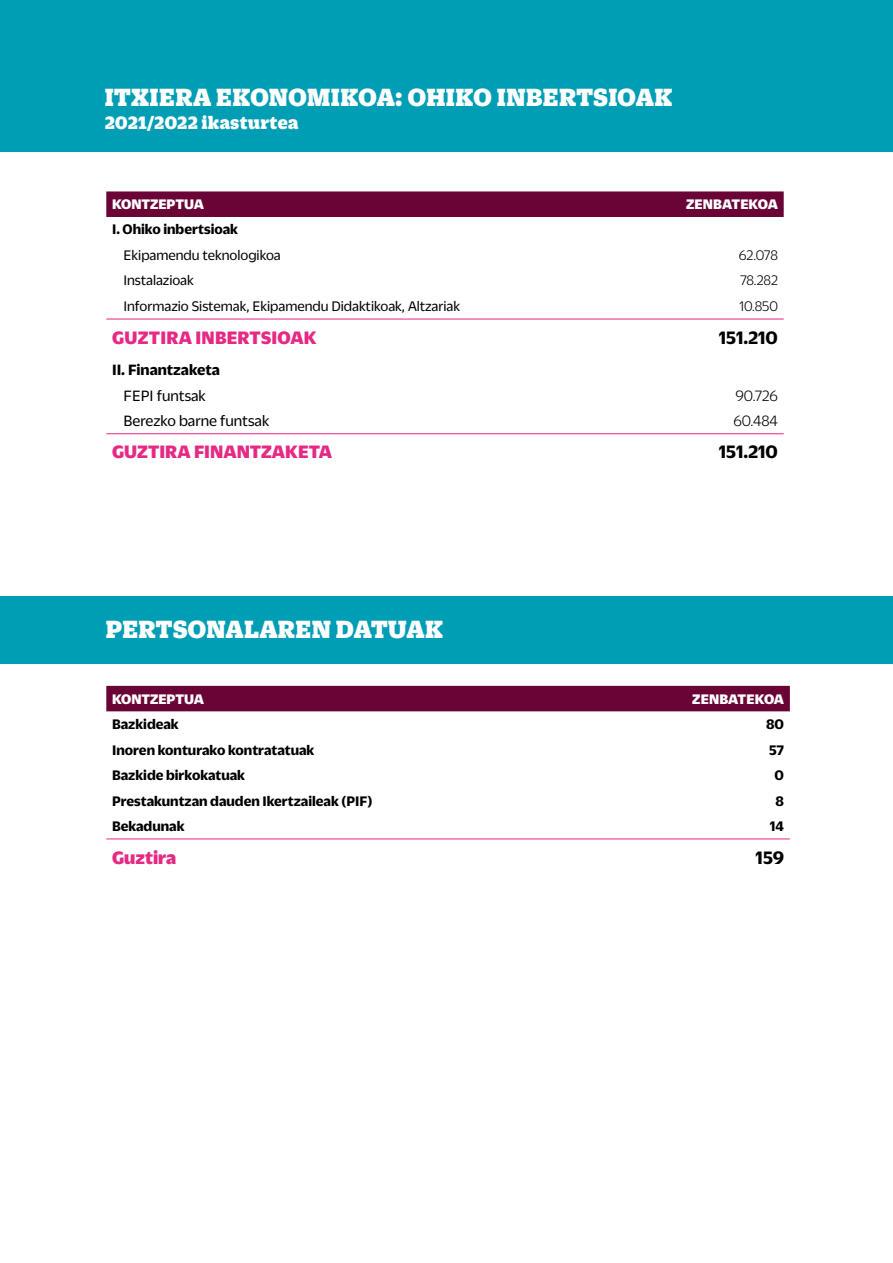
<style>
.page{position:relative;width:893px;height:1263px;background:#fff}
.page>*{position:absolute;margin:0;border:0;box-sizing:border-box;transform-origin:0 0}
.t1{font:800 27px "Duplicate Slab";letter-spacing:.02em;color:#fff}
.t2{font:800 19.5px "Duplicate Sans";color:#e62984}
.t3{font:800 19.5px "Duplicate Slab";letter-spacing:.03em;color:#fff}
.t4{font:700 19.5px "Duplicate Sans";color:#000}
.t5{font:16.2px "Duplicate Sans";color:#000}
.t6{font:700 16.2px "Duplicate Sans";color:#000}
.t7{font:300 16.2px "Duplicate Sans";letter-spacing:-.005em;color:#000}
.t8{font:700 15px "Duplicate Sans";color:#000}
.t9{font:15px "Duplicate Sans";color:#000}
.t10{font:800 15px "Duplicate Sans";color:#fff}
.t11{font:300 15px "Duplicate Sans";letter-spacing:-.01em;color:#000}
</style>
<div class="page">
<div style="left:0;top:0;width:893px;height:152px;background:#009eb5"></div>
<div style="left:0;top:596px;width:893px;height:68px;background:#009eb5"></div>
<div style="left:106px;top:191px;width:678px;height:26px;background:#6a0437"></div>
<hr style="left:106px;top:433px;width:563px;height:1px;background:#e62984">
<hr style="left:669px;top:433px;width:115px;height:1px;background:#e62984">
<hr style="left:106px;top:318px;width:563px;height:2px;background:#e62984">
<hr style="left:669px;top:318px;width:115px;height:2px;background:#e62984">
<div style="left:106px;top:686px;width:684px;height:25px;background:#6a0437"></div>
<hr style="left:106px;top:838px;width:569px;height:1px;background:#e62984">
<hr style="left:675px;top:838px;width:115px;height:1px;background:#e62984">
<h1 class="t1" style="left:105px;top:78px;width:569px">ITXIERA EKONOMIKOA: OHIKO INBERTSIOAK</h1>
<h2 class="t3" style="left:105px;top:109px;width:195px">2021/2022 ikasturtea</h2>
<p class="t10" style="left:112px;top:193px;width:93px">KONTZEPTUA</p>
<p class="t10" style="left:686px;top:193px;width:93px">ZENBATEKOA</p>
<p class="t8" style="left:112px;top:219px;width:127px">I. Ohiko inbertsioak</p>
<p class="t9" style="left:124px;top:245px;width:159px">Ekipamendu teknologikoa</p>
<p class="t11" style="left:739px;top:245px;width:41px">62.078</p>
<p class="t9" style="left:124px;top:271px;width:72px">Instalazioak</p>
<p class="t11" style="left:740px;top:271px;width:39px">78.282</p>
<p class="t9" style="left:124px;top:296px;width:338px">Informazio Sistemak, Ekipamendu Didaktikoak, Altzariak</p>
<p class="t11" style="left:739px;top:296px;width:40px">10.850</p>
<h2 class="t2" style="left:112px;top:324px;width:206px">GUZTIRA INBERTSIOAK</h2>
<h2 class="t4" style="left:719px;top:324px;width:61px">151.210</h2>
<p class="t6" style="left:112px;top:359px;width:109px">II. Finantzaketa</p>
<p class="t5" style="left:124px;top:385px;width:84px">FEPI funtsak</p>
<p class="t7" style="left:735px;top:386px;width:44px">90.726</p>
<p class="t5" style="left:124px;top:411px;width:147px">Berezko barne funtsak</p>
<p class="t7" style="left:733px;top:411px;width:46px">60.484</p>
<h2 class="t2" style="left:112px;top:438px;width:221px">GUZTIRA FINANTZAKETA</h2>
<h2 class="t4" style="left:719px;top:439px;width:61px">151.210</h2>
<h1 class="t1" style="left:106px;top:610px;width:338px">PERTSONALAREN DATUAK</h1>
<p class="t10" style="left:112px;top:688px;width:93px">KONTZEPTUA</p>
<p class="t10" style="left:692px;top:688px;width:93px">ZENBATEKOA</p>
<p class="t8" style="left:112px;top:714px;width:68px">Bazkideak</p>
<p class="t8" style="left:766px;top:714px;width:19px">80</p>
<p class="t8" style="left:112px;top:739px;width:204px">Inoren konturako kontratatuak</p>
<p class="t8" style="left:769px;top:739px;width:17px">57</p>
<p class="t8" style="left:112px;top:765px;width:135px">Bazkide birkokatuak</p>
<p class="t8" style="left:775px;top:765px;width:11px">0</p>
<p class="t8" style="left:112px;top:791px;width:262px">Prestakuntzan dauden Ikertzaileak (PIF)</p>
<p class="t8" style="left:776px;top:791px;width:10px">8</p>
<p class="t8" style="left:112px;top:816px;width:74px">Bekadunak</p>
<p class="t8" style="left:770px;top:816px;width:16px">14</p>
<h2 class="t2" style="left:112px;top:843px;width:66px">Guztira</h2>
<h2 class="t4" style="left:756px;top:844px;width:30px">159</h2>
</div>
